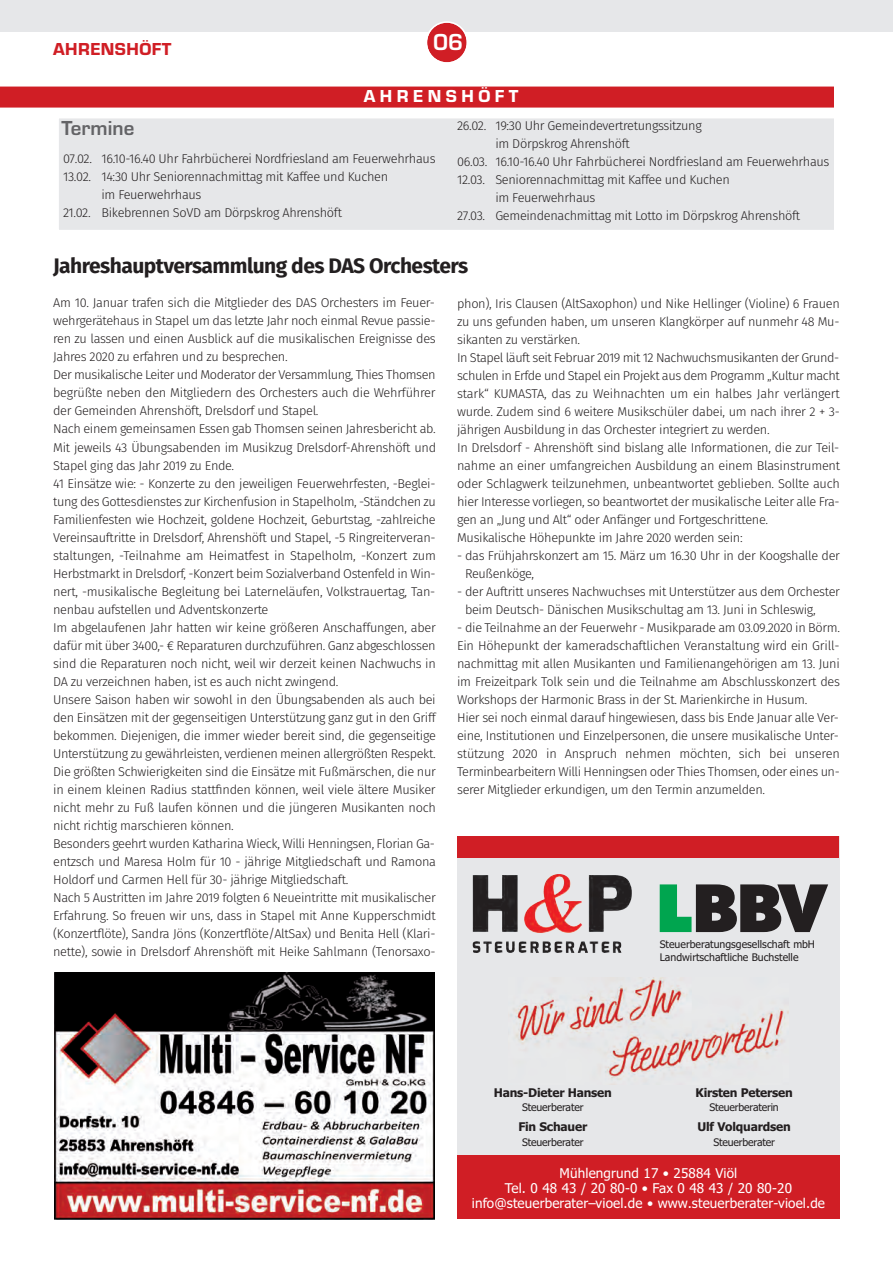
<style>
.page{position:relative;width:893px;height:1263px;background:#fff}
.page>*{position:absolute;margin:0;border:0;box-sizing:border-box;transform-origin:0 0}
.t1{font:700 24px "Eurostile T";color:#fff}
.t2{font:700 21px "Fira Sans";letter-spacing:-.025em;color:#231f20}
.t3{font:700 21px "Eurostile T";color:#636366}
.t4{font:18px "Eurostile T Heav";letter-spacing:.025em;color:#d01e25}
.t5{font:18px "Eurostile T Heav";letter-spacing:.25em;color:#fff}
.t6{font:13.5px/15px "Tahoma";letter-spacing:.01em;color:#fff;text-align:center}
.t7{font:300 12.75px/18px "Fira Sans";letter-spacing:-.025em;color:#231f20}
.t8{font:700 12px "Tahoma";letter-spacing:-.015em;color:#231f20}
.t9{font:10.5px/13.5px "Tahoma";color:#231f20}
</style>
<div class="page">
<div style="left:0;top:0;width:893px;height:32px;background:#e6e7e9"></div>
<svg style="left:427px;top:21px;width:40px;height:42px"></svg>
<div style="left:59px;top:118px;width:775px;height:112px;background:#e6e7e9"></div>
<div style="left:57px;top:117px;width:779px;height:114px;border:2px solid #fff"></div>
<svg style="left:0;top:86px;width:834px;height:22px;background:#d2282e"></svg>
<img style="left:54px;top:973px;width:381px;height:246px">
<div style="left:457px;top:836px;width:383px;height:383px;background:#e6e7e9"></div>
<img style="left:473px;top:875px;width:159px;height:58px">
<svg style="left:660px;top:884px;width:168px;height:48px"></svg>
<div style="left:458px;top:836px;width:381px;height:21px;background:#d01e25"></div>
<div style="left:457px;top:1155px;width:383px;height:64px;background:#d01e25"></div>
<img style="left:511px;top:978px;width:278px;height:102px">
<h3 class="t4" style="left:53px;top:38px;width:120px">AHRENSHÖFT</h3>
<h1 class="t1" style="left:433px;top:27px;width:32px">06</h1>
<h3 class="t5" style="left:364px;top:86px;width:156px">AHRENSHÖFT</h3>
<h2 class="t3" style="left:62px;top:116px;width:74px">Termine</h2>
<p class="t7" style="left:63px;top:149px;width:374px">07.02. 16.10-16.40 Uhr Fahrbücherei Nordfriesland am Feuerwehrhaus</p>
<p class="t7" style="left:63px;top:167px;width:326px">13.02. 14:30 Uhr Seniorennachmittag mit Kaffee und Kuchen</p>
<p class="t7" style="left:101px;top:185px;width:102px">im Feuerwehrhaus</p>
<p class="t7" style="left:63px;top:203px;width:280px">21.02. Bikebrennen SoVD am Dörpskrog Ahrenshöft</p>
<p class="t7" style="left:457px;top:117px;width:246px">26.02. 19:30 Uhr Gemeindevertretungssitzung</p>
<p class="t7" style="left:495px;top:135px;width:136px">im Dörpskrog Ahrenshöft</p>
<p class="t7" style="left:457px;top:153px;width:374px">06.03. 16.10-16.40 Uhr Fahrbücherei Nordfriesland am Feuerwehrhaus</p>
<p class="t7" style="left:457px;top:171px;width:274px">12.03. Seniorennachmittag mit Kaffee und Kuchen</p>
<p class="t7" style="left:495px;top:189px;width:102px">im Feuerwehrhaus</p>
<p class="t7" style="left:457px;top:207px;width:345px">27.03. Gemeindenachmittag mit Lotto im Dörpskrog Ahrenshöft</p>
<h2 class="t2" style="left:53px;top:248px;width:417px">Jahreshauptversammlung des DAS Orchesters</h2>
<p class="t7" style="left:53px;top:294px;width:384px">Am 10. Januar trafen sich die Mitglieder des DAS Orchesters im Feuer&shy;wehrgerätehaus in Stapel um das letzte Jahr noch einmal Revue passie&shy;ren zu lassen und einen Ausblick auf die musikalischen Ereignisse des Jahres 2020 zu erfahren und zu besprechen.<br>Der musikalische Leiter und Moderator der Versammlung, Thies Thomsen begrüßte neben den Mitgliedern des Orchesters auch die Wehrführer der Gemeinden Ahrenshöft, Drelsdorf und Stapel.<br>Nach einem gemeinsamen Essen gab Thomsen seinen Jahresbericht ab.<br>Mit jeweils 43 Übungsabenden im Musikzug Drelsdorf-Ahrenshöft und Stapel ging das Jahr 2019 zu Ende.<br>41 Einsätze wie: - Konzerte zu den jeweiligen Feuerwehrfesten, -Beglei&shy;tung des Gottesdienstes zur Kirchenfusion in Stapelholm, -Ständchen zu Familienfesten wie Hochzeit, goldene Hochzeit, Geburtstag, -zahlreiche Vereinsauftritte in Drelsdorf, Ahrenshöft und Stapel, -5 Ringreiterveran&shy;staltungen, -Teilnahme am Heimatfest in Stapelholm, -Konzert zum Herbstmarkt in Drelsdorf, -Konzert beim Sozialverband Ostenfeld in Win&shy;nert, -musikalische Begleitung bei Laterneläufen, Volkstrauertag, Tan&shy;nenbau aufstellen und Adventskonzerte<br>Im abgelaufenen Jahr hatten wir keine größeren Anschaffungen, aber dafür mit über 3400,- € Reparaturen durchzuführen. Ganz abgeschlossen sind die Reparaturen noch nicht, weil wir derzeit keinen Nachwuchs in DA zu verzeichnen haben, ist es auch nicht zwingend.<br>Unsere Saison haben wir sowohl in den Übungsabenden als auch bei den Einsätzen mit der gegenseitigen Unterstützung ganz gut in den Griff bekommen. Diejenigen, die immer wieder bereit sind, die gegenseitige Unterstützung zu gewährleisten, verdienen meinen allergrößten Respekt.<br>Die größten Schwierigkeiten sind die Einsätze mit Fußmärschen, die nur in einem kleinen Radius stattfinden können, weil viele ältere Musiker nicht mehr zu Fuß laufen können und die jüngeren Musikanten noch nicht richtig marschieren können.<br>Besonders geehrt wurden Katharina Wieck, Willi Henningsen, Florian Ga&shy;entzsch und Maresa Holm für 10 - jährige Mitgliedschaft und Ramona Holdorf und Carmen Hell für 30- jährige Mitgliedschaft.<br>Nach 5 Austritten im Jahre 2019 folgten 6 Neueintritte mit musikalischer Erfahrung. So freuen wir uns, dass in Stapel mit Anne Kupperschmidt (Konzertflöte), Sandra Jöns (Konzertflöte/AltSax) und Benita Hell (Klari&shy;nette), sowie in Drelsdorf Ahrenshöft mit Heike Sahlmann (Tenorsaxo-</p>
<p class="t7" style="left:457px;top:294px;width:384px">phon), Iris Clausen (AltSaxophon) und Nike Hellinger (Violine) 6 Frauen zu uns gefunden haben, um unseren Klangkörper auf nunmehr 48 Mu&shy;sikanten zu verstärken.<br>In Stapel läuft seit Februar 2019 mit 12 Nachwuchsmusikanten der Grund&shy;schulen in Erfde und Stapel ein Projekt aus dem Programm „Kultur macht stark“ KUMASTA, das zu Weihnachten um ein halbes Jahr verlängert wurde. Zudem sind 6 weitere Musikschüler dabei, um nach ihrer 2 + 3- jährigen Ausbildung in das Orchester integriert zu werden.<br>In Drelsdorf - Ahrenshöft sind bislang alle Informationen, die zur Teil&shy;nahme an einer umfangreichen Ausbildung an einem Blasinstrument oder Schlagwerk teilzunehmen, unbeantwortet geblieben. Sollte auch hier Interesse vorliegen, so beantwortet der musikalische Leiter alle Fra&shy;gen an „Jung und Alt“ oder Anfänger und Fortgeschrittene.<br>Musikalische Höhepunkte im Jahre 2020 werden sein:</p>
<p class="t7" style="left:465px;top:546px;width:376px;text-indent:-8px">- das Frühjahrskonzert am 15. März um 16.30 Uhr in der Koogshalle der<br>Reußenköge,</p>
<p class="t7" style="left:465px;top:582px;width:376px;text-indent:-8px">- der Auftritt unseres Nachwuchses mit Unterstützer aus dem Orchester beim Deutsch- Dänischen Musikschultag am 13. Juni in Schleswig,</p>
<p class="t7" style="left:457px;top:618px;width:384px">- die Teilnahme an der Feuerwehr - Musikparade am 03.09.2020 in Börm.<br>Ein Höhepunkt der kameradschaftlichen Veranstaltung wird ein Grill&shy;nachmittag mit allen Musikanten und Familienangehörigen am 13. Juni im Freizeitpark Tolk sein und die Teilnahme am Abschlusskonzert des Workshops der Harmonic Brass in der St. Marienkirche in Husum.<br>Hier sei noch einmal darauf hingewiesen, dass bis Ende Januar alle Ver&shy;eine, Institutionen und Einzelpersonen, die unsere musikalische Unter&shy;stützung 2020 in Anspruch nehmen möchten, sich bei unseren Terminbearbeitern Willi Henningsen oder Thies Thomsen, oder eines un&shy;serer Mitglieder erkundigen, um den Termin anzumelden.</p>
<p class="t9" style="left:660px;top:937px;width:157px">Steuerberatungsgesellschaft mbH<br>Landwirtschaftliche Buchstelle</p>
<p class="t8" style="left:494px;top:1086px;width:120px">Hans-Dieter Hansen</p>
<p class="t9" style="left:522px;top:1101px;width:63px">Steuerberater</p>
<p class="t8" style="left:518px;top:1120px;width:70px">Fin Schauer</p>
<p class="t9" style="left:522px;top:1135px;width:63px">Steuerberater</p>
<p class="t8" style="left:695px;top:1086px;width:99px">Kirsten Petersen</p>
<p class="t9" style="left:709px;top:1101px;width:71px">Steuerberaterin</p>
<p class="t8" style="left:697px;top:1120px;width:95px">Ulf Volquardsen</p>
<p class="t9" style="left:713px;top:1135px;width:63px">Steuerberater</p>
<p class="t6" style="left:472px;top:1166px;width:355px">Mühlengrund 17 • 25884 Viöl<br>Tel. 0 48 43 / 20 80-0 • Fax 0 48 43 / 20 80-20 info@steuerberater–vioel.de • www.steuerberater-vioel.de</p>
</div>
